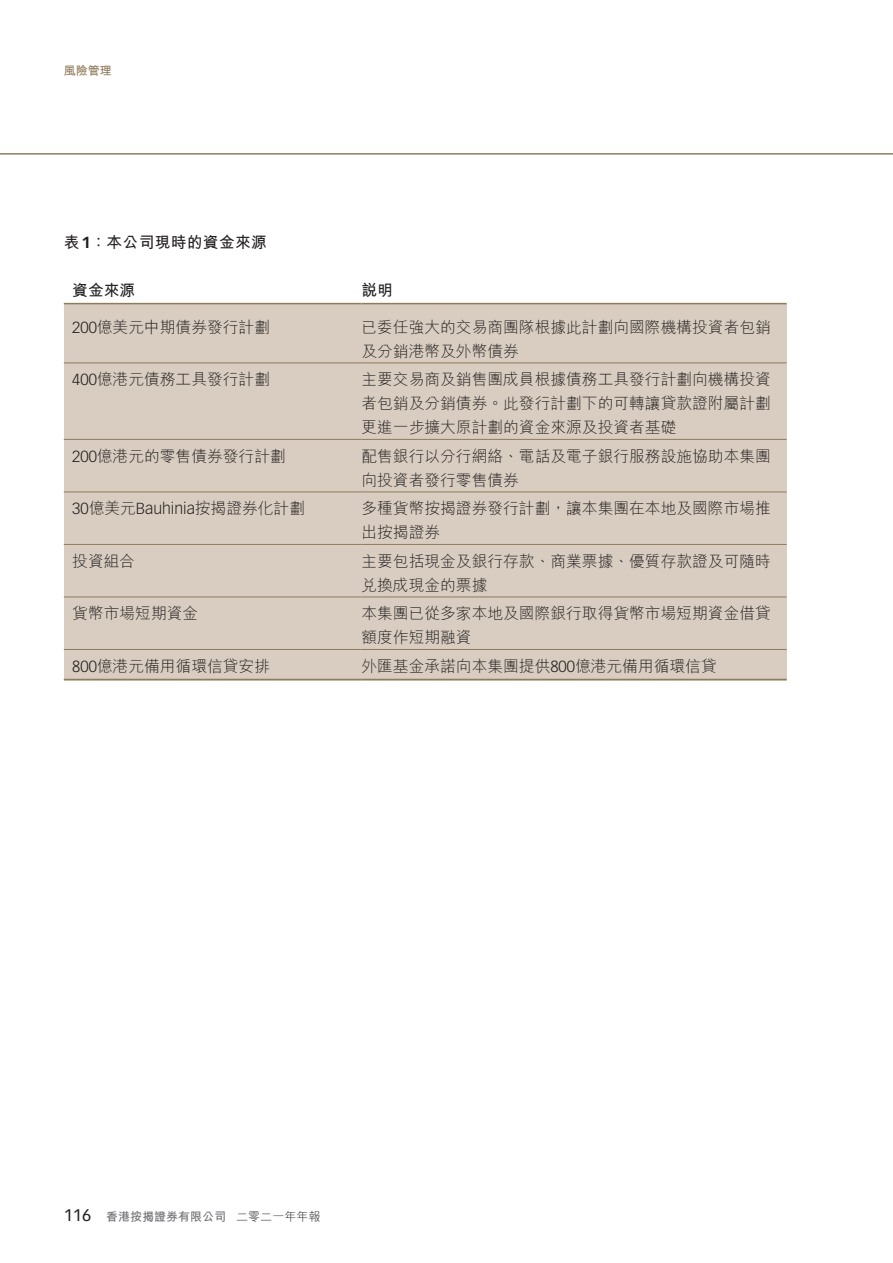
<style>
.page{position:relative;width:893px;height:1263px;background:#fff}
.page>*{position:absolute;margin:0;border:0;box-sizing:border-box;transform-origin:0 0}
.t1{font:300 15.75px/24px "M Hei HK";color:#231f20}
.t2{font:300 15.75px "Vectora LT Std";color:#231f20}
.t3{font:700 15.75px "M Hei HK";letter-spacing:.02em;color:#231f20}
.t4{font:700 12px "M Hei HK";color:#6c6d70}
.t5{font:700 12px "M Hei HK";color:#917b5c}
.s1{font-family:"Vectora LT Std"}
.s2{font-family:"M Hei HK"}
.s3{font-family:"Vectora LT Std";font-weight:400;font-size:16.5px;color:#231f20}
.s4{font-weight:300;color:#231f20}
</style>
<div class="page">
<hr style="left:0;top:153px;width:893px;height:2px;background:#917b5c">
<div style="left:64px;top:304px;width:297px;height:7px;background:#d8cdc0"></div>
<div style="left:361px;top:304px;width:426px;height:7px;background:#d8cdc0"></div>
<div style="left:64px;top:311px;width:297px;height:48px;background:#d8cdc0"></div>
<div style="left:361px;top:311px;width:426px;height:48px;background:#d8cdc0"></div>
<hr style="left:64px;top:359px;width:297px;height:4px;background:#d8cdc0">
<hr style="left:361px;top:359px;width:426px;height:4px;background:#d8cdc0">
<div style="left:64px;top:363px;width:297px;height:72px;background:#d8cdc0"></div>
<div style="left:361px;top:363px;width:426px;height:72px;background:#d8cdc0"></div>
<div style="left:64px;top:435px;width:297px;height:5px;background:#d8cdc0"></div>
<div style="left:361px;top:435px;width:426px;height:5px;background:#d8cdc0"></div>
<div style="left:64px;top:440px;width:297px;height:48px;background:#d8cdc0"></div>
<div style="left:361px;top:440px;width:426px;height:48px;background:#d8cdc0"></div>
<hr style="left:64px;top:488px;width:297px;height:4px;background:#d8cdc0">
<hr style="left:361px;top:488px;width:426px;height:4px;background:#d8cdc0">
<div style="left:64px;top:492px;width:297px;height:48px;background:#d8cdc0"></div>
<div style="left:361px;top:492px;width:426px;height:48px;background:#d8cdc0"></div>
<div style="left:64px;top:540px;width:297px;height:5px;background:#d8cdc0"></div>
<div style="left:361px;top:540px;width:426px;height:5px;background:#d8cdc0"></div>
<div style="left:64px;top:545px;width:297px;height:48px;background:#d8cdc0"></div>
<div style="left:361px;top:545px;width:426px;height:48px;background:#d8cdc0"></div>
<svg style="left:64px;top:593px;width:297px;height:4px"></svg>
<svg style="left:361px;top:593px;width:426px;height:4px;background:#cec1b2"></svg>
<div style="left:64px;top:597px;width:297px;height:48px;background:#d8cdc0"></div>
<div style="left:361px;top:597px;width:426px;height:48px;background:#d8cdc0"></div>
<div style="left:64px;top:645px;width:297px;height:5px;background:#d8cdc0"></div>
<div style="left:361px;top:645px;width:426px;height:5px;background:#d8cdc0"></div>
<div style="left:64px;top:650px;width:297px;height:24px;background:#d8cdc0"></div>
<div style="left:361px;top:650px;width:426px;height:24px;background:#d8cdc0"></div>
<svg style="left:64px;top:674px;width:297px;height:5px"></svg>
<svg style="left:361px;top:674px;width:426px;height:5px;background:#d4c8bb"></svg>
<hr style="left:64px;top:303px;width:297px;height:1px;background:#917b5c">
<hr style="left:361px;top:303px;width:426px;height:1px;background:#917b5c">
<hr style="left:64px;top:362px;width:297px;height:1px;background:#917b5c">
<hr style="left:361px;top:362px;width:426px;height:1px;background:#917b5c">
<hr style="left:64px;top:439px;width:297px;height:1px;background:#917b5c">
<hr style="left:361px;top:439px;width:426px;height:1px;background:#917b5c">
<hr style="left:64px;top:491px;width:297px;height:1px;background:#917b5c">
<hr style="left:361px;top:491px;width:426px;height:1px;background:#917b5c">
<hr style="left:64px;top:544px;width:297px;height:1px;background:#917b5c">
<hr style="left:361px;top:544px;width:426px;height:1px;background:#917b5c">
<hr style="left:64px;top:597px;width:297px;height:1px;background:#917b5c">
<hr style="left:361px;top:597px;width:426px;height:1px;background:#917b5c">
<hr style="left:64px;top:649px;width:297px;height:1px;background:#917b5c">
<hr style="left:361px;top:649px;width:426px;height:1px;background:#917b5c">
<hr style="left:64px;top:679px;width:297px;height:1px;background:#917b5c">
<hr style="left:361px;top:679px;width:426px;height:1px;background:#917b5c">
<p class="t5" style="left:64px;top:61px;width:49px">風險管理</p>
<h1 class="t3" style="left:64px;top:231px;width:205px">表<span class="s1">1</span>：本公司現時的資金來源</h1>
<p class="t3" style="left:72px;top:279px;width:64px">資金來源</p>
<p class="t3" style="left:361px;top:279px;width:33px">說明</p>
<p class="t1" style="left:72px;top:315px;width:199px"><span class="s1">200</span>億美元中期債券發行計劃</p>
<p class="t1" style="left:361px;top:315px;width:411px">已委任強大的交易商團隊根據此計劃向國際機構投資者包銷及分銷港幣及外幣債券</p>
<p class="t1" style="left:72px;top:367px;width:199px"><span class="s1">400</span>億港元債務工具發行計劃</p>
<p class="t1" style="left:361px;top:367px;width:411px;text-align:justify">主要交易商及銷售團成員根據債務工具發行計劃向機構投資者包銷及分銷債券。此發行計劃下的可轉讓貸款證附屬計劃更進一步擴大原計劃的資金來源及投資者基礎</p>
<p class="t1" style="left:72px;top:444px;width:215px"><span class="s1">200</span>億港元的零售債券發行計劃</p>
<p class="t1" style="left:361px;top:444px;width:411px">配售銀行以分行網絡、電話及電子銀行服務設施協助本集團向投資者發行零售債券</p>
<p class="t2" style="left:72px;top:500px;width:234px">30<span class="s2">億美元</span>Bauhinia<span class="s2">按揭證券化計劃</span></p>
<p class="t1" style="left:361px;top:496px;width:411px">多種貨幣按揭證券發行計劃，讓本集團在本地及國際市場推出按揭證券</p>
<p class="t1" style="left:72px;top:549px;width:65px">投資組合</p>
<p class="t1" style="left:361px;top:549px;width:411px">主要包括現金及銀行存款、商業票據、優質存款證及可隨時兌換成現金的票據</p>
<p class="t1" style="left:72px;top:601px;width:128px">貨幣市場短期資金</p>
<p class="t1" style="left:361px;top:601px;width:411px">本集團已從多家本地及國際銀行取得貨幣市場短期資金借貸額度作短期融資</p>
<p class="t1" style="left:72px;top:654px;width:199px"><span class="s1">800</span>億港元備用循環信貸安排</p>
<p class="t1" style="left:361px;top:654px;width:357px">外匯基金承諾向本集團提供<span class="s1">800</span>億港元備用循環信貸</p>
<p class="t4" style="left:64px;top:1208px;width:258px"><span class="s3">116</span> 香港按揭證券有限公司 <span class="s4">二零二一年年報</span></p>
</div>
